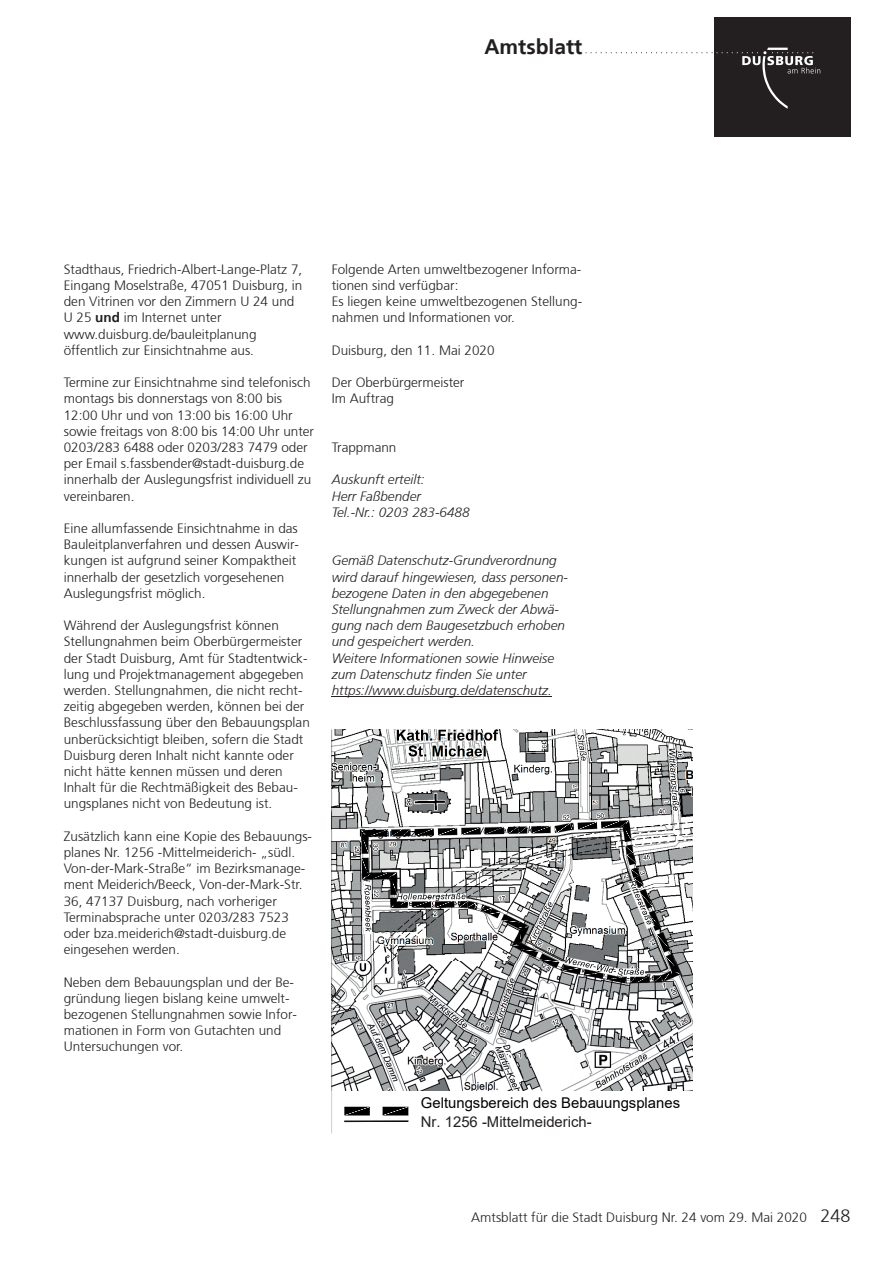
<style>
.page{position:relative;width:893px;height:1263px;background:#fff}
.page>*{position:absolute;margin:0;border:0;box-sizing:border-box;transform-origin:0 0}
.t1{font:72px "Duisburg Logo";color:#231f20}
.t2{font:700 21px "Frutiger 65";color:#231f20}
.t3{font:300 18px "Frutiger 45";color:#231f20}
.t4{font:14.85px "Arial";color:#000001}
.t5{font:14.85px "Arial";color:#231f20}
.t6{font:300 13.5px/16.2px "Frutiger 45";color:#231f20}
.t7{font:italic 300 13.5px/16.2px "Frutiger 46";color:#231f20}
.s1{color:#fff}
.s2{font-family:"Frutiger 65";font-weight:700}
</style>
<div class="page">
<div style="left:714px;top:17px;width:136px;height:119px;background:#231f20"></div>
<hr style="left:332px;top:696px;width:220px;height:1px;background:#231f20">
<svg style="left:332px;top:729px;width:361px;height:362px"></svg>
<svg style="left:344px;top:1106px;width:65px;height:17px"></svg>
<h2 class="t2" style="left:484px;top:34px;width:100px">Amtsblatt</h2>
<h1 class="t1" style="left:585px;top:-14px;width:236px">..............<span class="s1">...L</span></h1>
<p class="t6" style="left:64px;top:261px;width:240px">Stadthaus, Friedrich-Albert-Lange-Platz 7, Eingang Moselstraße, 47051 Duisburg, in den Vitrinen vor den Zimmern U 24 und U 25 <span class="s2">und</span> im Internet unter www.duisburg.de/bauleitplanung öffentlich zur Einsichtnahme aus.</p>
<p class="t6" style="left:64px;top:375px;width:252px">Termine zur Einsichtnahme sind telefonisch montags bis donnerstags von 8:00 bis 12:00 Uhr und von 13:00 bis 16:00 Uhr sowie freitags von 8:00 bis 14:00 Uhr unter 0203/283 6488 oder 0203/283 7479 oder per Email s.fassbender@stadt-duisburg.de innerhalb der Auslegungsfrist individuell zu vereinbaren.</p>
<p class="t6" style="left:64px;top:520px;width:237px">Eine allumfassende Einsichtnahme in das Bauleitplanverfahren und dessen Auswir&shy;kungen ist aufgrund seiner Kompaktheit innerhalb der gesetzlich vorgesehenen Auslegungsfrist möglich.</p>
<p class="t6" style="left:64px;top:618px;width:248px">Während der Auslegungsfrist können Stellungnahmen beim Oberbürgermeister der Stadt Duisburg, Amt für Stadtentwick&shy;lung und Projektmanagement abgegeben werden. Stellungnahmen, die nicht recht&shy;zeitig abgegeben werden, können bei der Beschlussfassung über den Bebauungsplan unberücksichtigt bleiben, sofern die Stadt Duisburg deren Inhalt nicht kannte oder nicht hätte kennen müssen und deren Inhalt für die Rechtmäßigkeit des Bebau&shy;ungsplanes nicht von Bedeutung ist.</p>
<p class="t6" style="left:64px;top:828px;width:250px">Zusätzlich kann eine Kopie des Bebauungs&shy;planes Nr. 1256 -Mittelmeiderich- „südl.<br>Von-der-Mark-Straße“ im Bezirksmanage&shy;ment Meiderich/Beeck, Von-der-Mark-Str.<br>36, 47137 Duisburg, nach vorheriger Terminabsprache unter 0203/283 7523 oder bza.meiderich@stadt-duisburg.de eingesehen werden.</p>
<p class="t6" style="left:64px;top:974px;width:235px">Neben dem Bebauungsplan und der Be&shy;gründung liegen bislang keine umwelt&shy;bezogenen Stellungnahmen sowie Infor&shy;mationen in Form von Gutachten und Untersuchungen vor.</p>
<p class="t6" style="left:332px;top:261px;width:252px">Folgende Arten umweltbezogener Informa&shy;tionen sind verfügbar:<br>Es liegen keine umweltbezogenen Stellung&shy;nahmen und Informationen vor.</p>
<p class="t6" style="left:332px;top:342px;width:164px">Duisburg, den 11. Mai 2020</p>
<p class="t6" style="left:332px;top:375px;width:134px">Der Oberbürgermeister<br>Im Auftrag</p>
<p class="t6" style="left:332px;top:439px;width:66px">Trappmann</p>
<p class="t7" style="left:332px;top:472px;width:139px">Auskunft erteilt:<br>Herr Faßbender<br>Tel.-Nr.: 0203 283-6488</p>
<p class="t7" style="left:332px;top:553px;width:238px">Gemäß Datenschutz-Grundverordnung wird darauf hingewiesen, dass personen&shy;bezogene Daten in den abgegebenen Stellungnahmen zum Zweck der Abwä&shy;gung nach dem Baugesetzbuch erhoben und gespeichert werden.<br>Weitere Informationen sowie Hinweise zum Datenschutz finden Sie unter https://www.duisburg.de/datenschutz.</p>
<p class="t4" style="left:421px;top:1093px;width:261px">Geltungsbereich des Bebauungsplanes</p>
<p class="t5" style="left:421px;top:1111px;width:172px">Nr. 1256 -Mittelmeiderich-</p>
<p class="t6" style="left:471px;top:1209px;width:337px">Amtsblatt für die Stadt Duisburg Nr. 24 vom 29. Mai 2020</p>
<h3 class="t3" style="left:820px;top:1206px;width:32px">248</h3>
</div>
